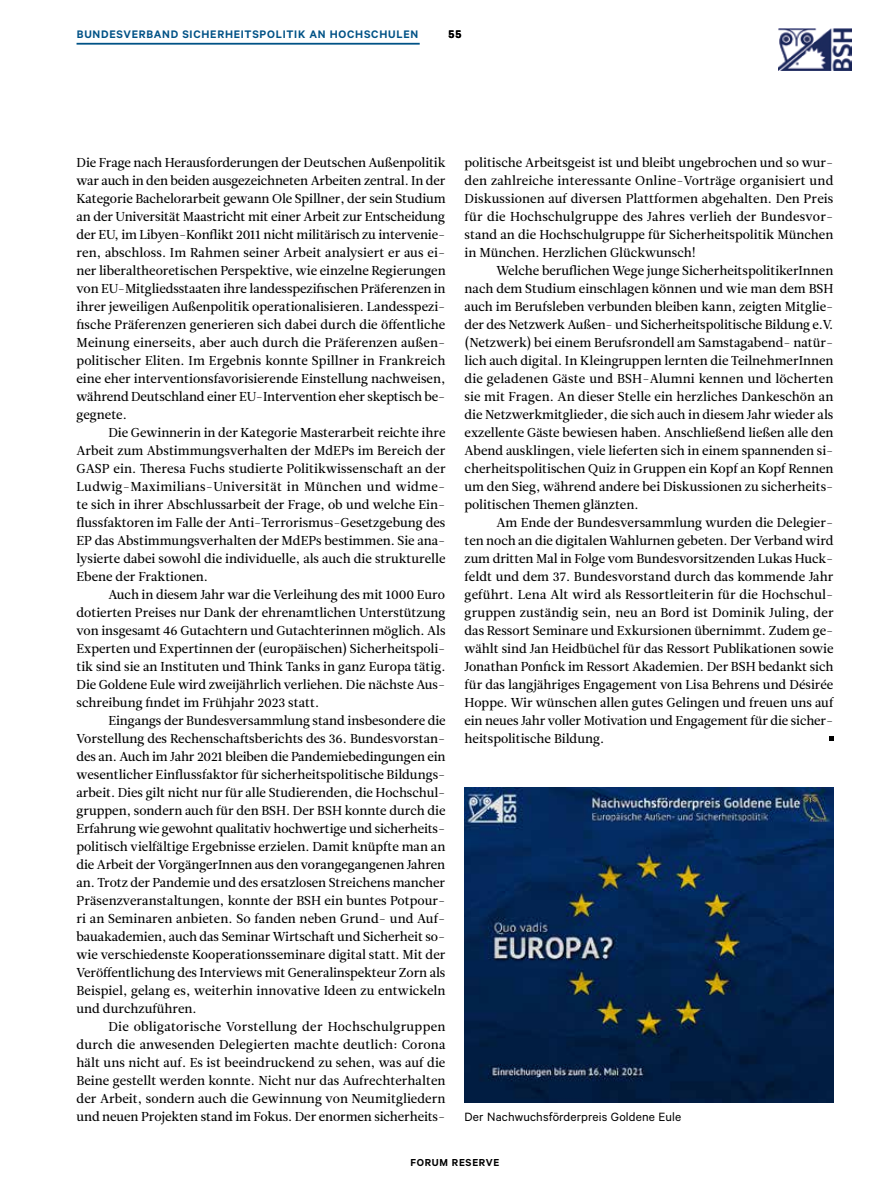
<style>
.page{position:relative;width:893px;height:1191px;background:#fff}
.page>*{position:absolute;margin:0;border:0;box-sizing:border-box;transform-origin:0 0}
.t1{font:13.5px "Calibre";letter-spacing:.01em;color:#000}
.t2{font:12.9px/18px "Leitura News Roman 2";color:#000;text-align:justify}
.t3{font:600 12.3px "Calibre";letter-spacing:.06em;color:#005286}
.t4{font:600 12.3px "Calibre";color:#000}
.t5{font:600 11.4px "Calibre";letter-spacing:.06em;color:#000}
</style>
<div class="page">
<hr style="left:77px;top:43px;width:343px;height:2px;background:#005286">
<img style="left:779px;top:28px;width:73px;height:43px">
<img style="left:465px;top:788px;width:368px;height:315px">
<svg style="left:829px;top:736px;width:4px;height:4px"></svg>
<p class="t3" style="left:77px;top:27px;width:343px">BUNDESVERBAND SICHERHEITSPOLITIK AN HOCHSCHULEN</p>
<p class="t4" style="left:448px;top:27px;width:15px">55</p>
<p class="t2" style="left:77px;top:153px;width:371px">Die Frage nach Herausforderungen der Deutschen Außenpolitik war auch in den beiden ausgezeichneten Arbeiten zentral. In der Kategorie Bachelorarbeit gewann Ole Spillner, der sein Studium an der Universität Maastricht mit einer Arbeit zur Entscheidung der EU, im Libyen-Konflikt 2011 nicht militärisch zu intervenie&shy;ren, abschloss. Im Rahmen seiner Arbeit analysiert er aus ei&shy;ner liberaltheoretischen Perspektive, wie einzelne Regierungen von EU-Mitgliedsstaaten ihre landesspezifischen Präferenzen in ihrer jeweiligen Außenpolitik operationalisieren. Landesspezi&shy;fische Präferenzen generieren sich dabei durch die öffentliche Meinung einerseits, aber auch durch die Präferenzen außen&shy;politischer Eliten. Im Ergebnis konnte Spillner in Frankreich eine eher interventionsfavorisierende Einstellung nachweisen, während Deutschland einer EU-Intervention eher skeptisch be&shy;gegnete.</p>
<p class="t2" style="left:77px;top:423px;width:371px;text-indent:32px">Die Gewinnerin in der Kategorie Masterarbeit reichte ihre Arbeit zum Abstimmungsverhalten der MdEPs im Bereich der GASP ein. Theresa Fuchs studierte Politikwissenschaft an der Ludwig-Maximilians-Universität in München und widme&shy;te sich in ihrer Abschlussarbeit der Frage, ob und welche Ein&shy;flussfaktoren im Falle der Anti-Terrorismus-Gesetzgebung des EP das Abstimmungsverhalten der MdEPs bestimmen. Sie ana&shy;lysierte dabei sowohl die individuelle, als auch die strukturelle Ebene der Fraktionen.</p>
<p class="t2" style="left:77px;top:585px;width:370px;text-indent:32px">Auch in diesem Jahr war die Verleihung des mit 1000 Euro dotierten Preises nur Dank der ehrenamtlichen Unterstützung von insgesamt 46 Gutachtern und Gutachterinnen möglich. Als Experten und Expertinnen der (europäischen) Sicherheitspoli&shy;tik sind sie an Instituten und Think Tanks in ganz Europa tätig.<br>Die Goldene Eule wird zweijährlich verliehen. Die nächste Aus&shy;schreibung findet im Frühjahr 2023 statt.</p>
<p class="t2" style="left:77px;top:711px;width:371px;text-indent:32px">Eingangs der Bundesversammlung stand insbesondere die Vorstellung des Rechenschaftsberichts des 36. Bundesvorstan&shy;des an. Auch im Jahr 2021 bleiben die Pandemiebedingungen ein wesentlicher Einflussfaktor für sicherheitspolitische Bildungs&shy;arbeit. Dies gilt nicht nur für alle Studierenden, die Hochschul&shy;gruppen, sondern auch für den BSH. Der BSH konnte durch die Erfahrung wie gewohnt qualitativ hochwertige und sicherheits&shy;politisch vielfältige Ergebnisse erzielen. Damit knüpfte man an die Arbeit der VorgängerInnen aus den vorangegangenen Jahren an. Trotz der Pandemie und des ersatzlosen Streichens mancher Präsenzveranstaltungen, konnte der BSH ein buntes Potpour&shy;ri an Seminaren anbieten. So fanden neben Grund- und Auf&shy;bauakademien, auch das Seminar Wirtschaft und Sicherheit so&shy;wie verschiedenste Kooperationsseminare digital statt. Mit der Veröffentlichung des Interviews mit Generalinspekteur Zorn als Beispiel, gelang es, weiterhin innovative Ideen zu entwickeln und durchzuführen.</p>
<p class="t2" style="left:77px;top:1017px;width:370px;text-indent:32px">Die obligatorische Vorstellung der Hochschulgruppen durch die anwesenden Delegierten machte deutlich: Corona hält uns nicht auf. Es ist beeindruckend zu sehen, was auf die Beine gestellt werden konnte. Nicht nur das Aufrechterhalten der Arbeit, sondern auch die Gewinnung von Neumitgliedern und neuen Projekten stand im Fokus. Der enormen sicherheits-</p>
<p class="t2" style="left:465px;top:153px;width:370px">politische Arbeitsgeist ist und bleibt ungebrochen und so wur&shy;den zahlreiche interessante Online-Vorträge organisiert und Diskussionen auf diversen Plattformen abgehalten. Den Preis für die Hochschulgruppe des Jahres verlieh der Bundesvor&shy;stand an die Hochschulgruppe für Sicherheitspolitik München in München. Herzlichen Glückwunsch!</p>
<p class="t2" style="left:465px;top:261px;width:370px;text-indent:32px">Welche beruflichen Wege junge SicherheitspolitikerInnen nach dem Studium einschlagen können und wie man dem BSH auch im Berufsleben verbunden bleiben kann, zeigten Mitglie&shy;der des Netzwerk Außen- und Sicherheitspolitische Bildung e.V. (Netzwerk) bei einem Berufsrondell am Samstagabend- natür&shy;lich auch digital. In Kleingruppen lernten die TeilnehmerInnen die geladenen Gäste und BSH-Alumni kennen und löcherten sie mit Fragen. An dieser Stelle ein herzliches Dankeschön an die Netzwerkmitglieder, die sich auch in diesem Jahr wieder als exzellente Gäste bewiesen haben. Anschließend ließen alle den Abend ausklingen, viele lieferten sich in einem spannenden si&shy;cherheitspolitischen Quiz in Gruppen ein Kopf an Kopf Rennen um den Sieg, während andere bei Diskussionen zu sicherheits&shy;politischen Themen glänzten.</p>
<p class="t2" style="left:465px;top:513px;width:371px;text-indent:32px">Am Ende der Bundesversammlung wurden die Delegier&shy;ten noch an die digitalen Wahlurnen gebeten. Der Verband wird zum dritten Mal in Folge vom Bundesvorsitzenden Lukas Huck&shy;feldt und dem 37. Bundesvorstand durch das kommende Jahr geführt. Lena Alt wird als Ressortleiterin für die Hochschul&shy;gruppen zuständig sein, neu an Bord ist Dominik Juling, der das Ressort Seminare und Exkursionen übernimmt. Zudem ge&shy;wählt sind Jan Heidbüchel für das Ressort Publikationen sowie Jonathan Ponfick im Ressort Akademien. Der BSH bedankt sich für das langjähriges Engagement von Lisa Behrens und Désirée Hoppe. Wir wünschen allen gutes Gelingen und freuen uns auf ein neues Jahr voller Motivation und Engagement für die sicher&shy;heitspolitische Bildung.</p>
<p class="t1" style="left:465px;top:1108px;width:218px">Der Nachwuchsförderpreis Goldene Eule</p>
<p class="t5" style="left:411px;top:1155px;width:90px">FORUM RESERVE</p>
</div>
